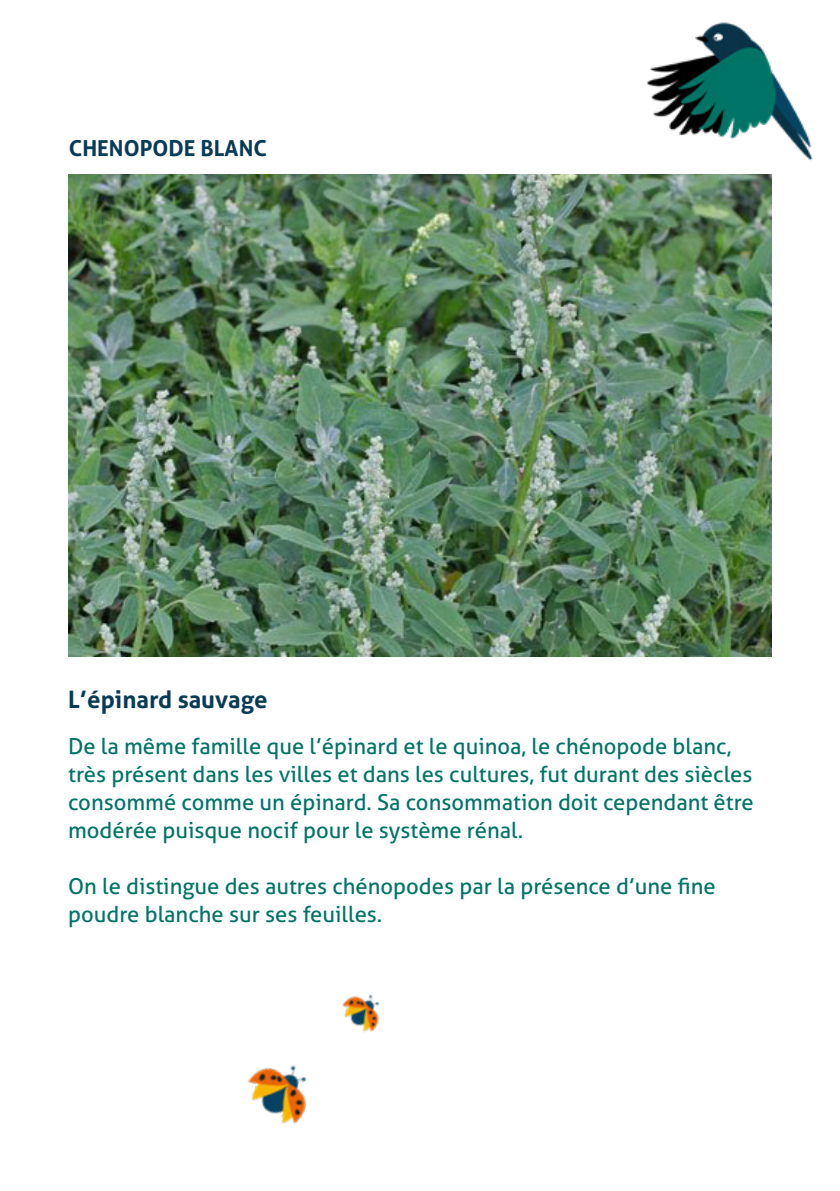
<style>
.page{position:relative;width:840px;height:1191px;background:#fff}
.page>*{position:absolute;margin:0;border:0;box-sizing:border-box;transform-origin:0 0}
.t1{font:700 24px "Aller";color:#0a3b56}
.t2{font:22px/28px "Aller";color:#007466}
.t3{font:700 22px "Aller";color:#0a3b56}
</style>
<div class="page">
<img style="left:647px;top:22px;width:166px;height:139px">
<img style="left:247px;top:1065px;width:60px;height:59px">
<img style="left:342px;top:994px;width:38px;height:38px">
<img style="left:69px;top:175px;width:702px;height:481px">
<p class="t3" style="left:69px;top:135px;width:199px">CHENOPODE BLANC</p>
<p class="t1" style="left:68px;top:684px;width:201px">L’épinard sauvage</p>
<p class="t2" style="left:68px;top:732px;width:686px">De la même famille que l’épinard et le quinoa, le chénopode blanc, très présent dans les villes et dans les cultures, fut durant des siècles consommé comme un épinard. Sa consommation doit cependant être modérée puisque nocif pour le système rénal.</p>
<p class="t2" style="left:68px;top:872px;width:648px">On le distingue des autres chénopodes par la présence d’une fine poudre blanche sur ses feuilles.</p>
</div>
